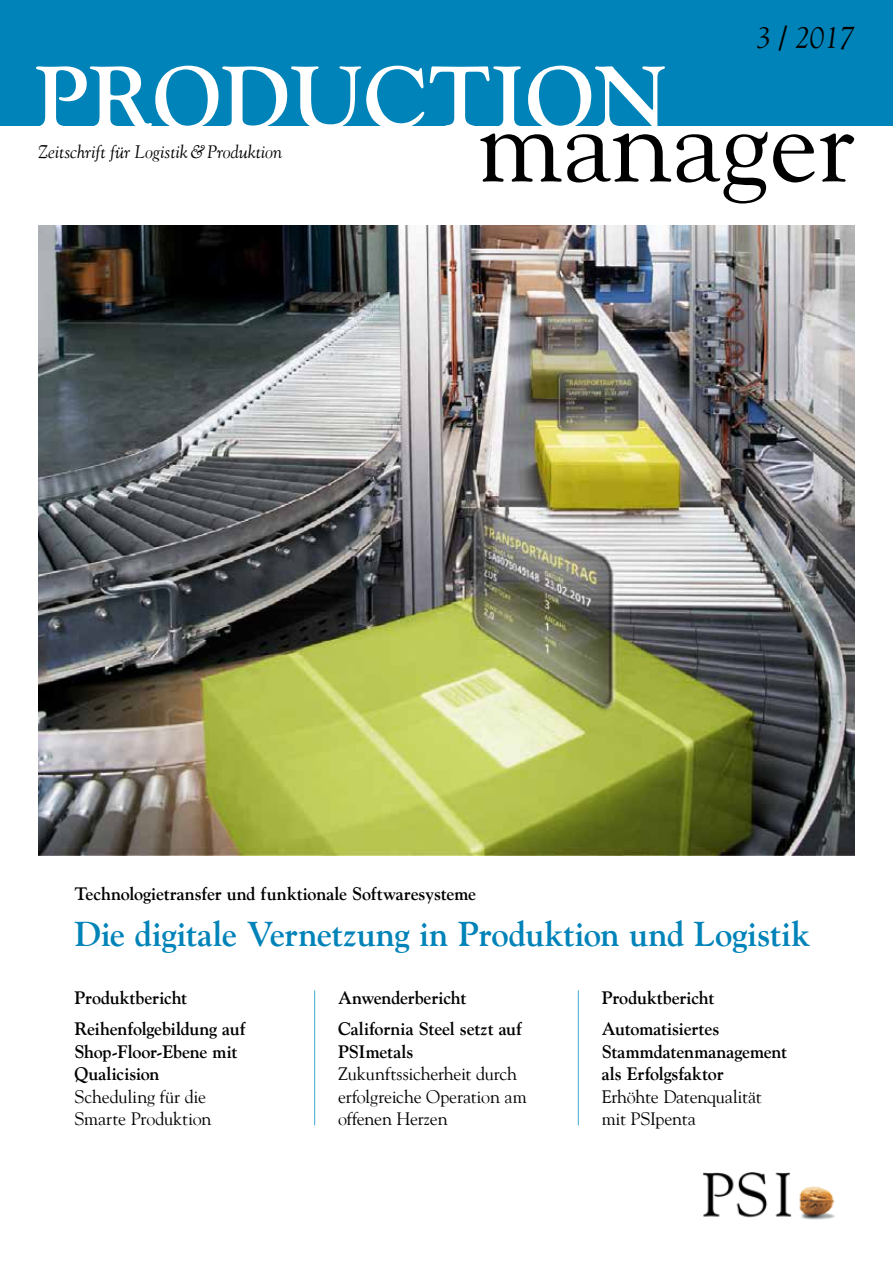
<style>
.page{position:relative;width:893px;height:1263px;background:#fff}
.page>*{position:absolute;margin:0;border:0;box-sizing:border-box;transform-origin:0 0}
.t1{font:109.5px "Goudy";color:#000}
.t2{font:700 88.35px "Goudy";color:#fff}
.t3{font:700 34.5px "Goudy";letter-spacing:-.005em;color:#0083b8}
.t4{font:italic 30px "Goudy";color:#000}
.t5{font:700 18px/31px "Goudy";letter-spacing:-.01em;color:#000}
.t6{font:18px/22.5px "Goudy";letter-spacing:-.015em;color:#000}
.t7{font:italic 18px "Goudy";color:#000}
</style>
<div class="page">
<img style="left:704px;top:1172px;width:131px;height:47px">
<div style="left:0;top:0;width:893px;height:126px;background:#0083b8"></div>
<img style="left:38px;top:225px;width:817px;height:630px">
<hr style="left:314px;top:990px;width:1px;height:135px;background:#40aad3">
<hr style="left:578px;top:990px;width:1px;height:135px;background:#40aad3">
<h2 class="t2" style="left:35px;top:45px;width:634px">PRODUCTION</h2>
<h3 class="t4" style="left:756px;top:19px;width:100px">3 / 2017</h3>
<p class="t7" style="left:38px;top:141px;width:245px">Zeitschrift für Logistik&amp;Produktion</p>
<h1 class="t1" style="left:478px;top:75px;width:379px">manager</h1>
<p class="t5" style="left:74px;top:878px;width:403px">Technologietransfer und funktionale Softwaresysteme</p>
<h3 class="t3" style="left:74px;top:913px;width:738px">Die digitale Vernetzung in Produktion und Logistik</h3>
<p class="t5" style="left:74px;top:982px;width:173px">Produktbericht<br>Reihenfolgebildung auf</p>
<p class="t5" style="left:74px;top:1040px;width:164px;line-height:22.5px">Shop-Floor-Ebene mit<br>Qualicision</p>
<p class="t6" style="left:74px;top:1085px;width:139px">Scheduling für die<br>Smarte Produktion</p>
<p class="t5" style="left:338px;top:982px;width:186px">Anwenderbericht<br>California Steel setzt auf</p>
<p class="t5" style="left:338px;top:1036px;width:77px">PSImetals</p>
<p class="t6" style="left:338px;top:1062px;width:190px">Zukunftssicherheit durch erfolgreiche Operation am offenen Herzen</p>
<p class="t5" style="left:602px;top:982px;width:119px">Produktbericht<br>Automatisiertes</p>
<p class="t5" style="left:602px;top:1040px;width:187px;line-height:22.5px">Stammdatenmanagement als Erfolgsfaktor</p>
<p class="t6" style="left:602px;top:1085px;width:162px">Erhöhte Datenqualität mit PSIpenta</p>
</div>
